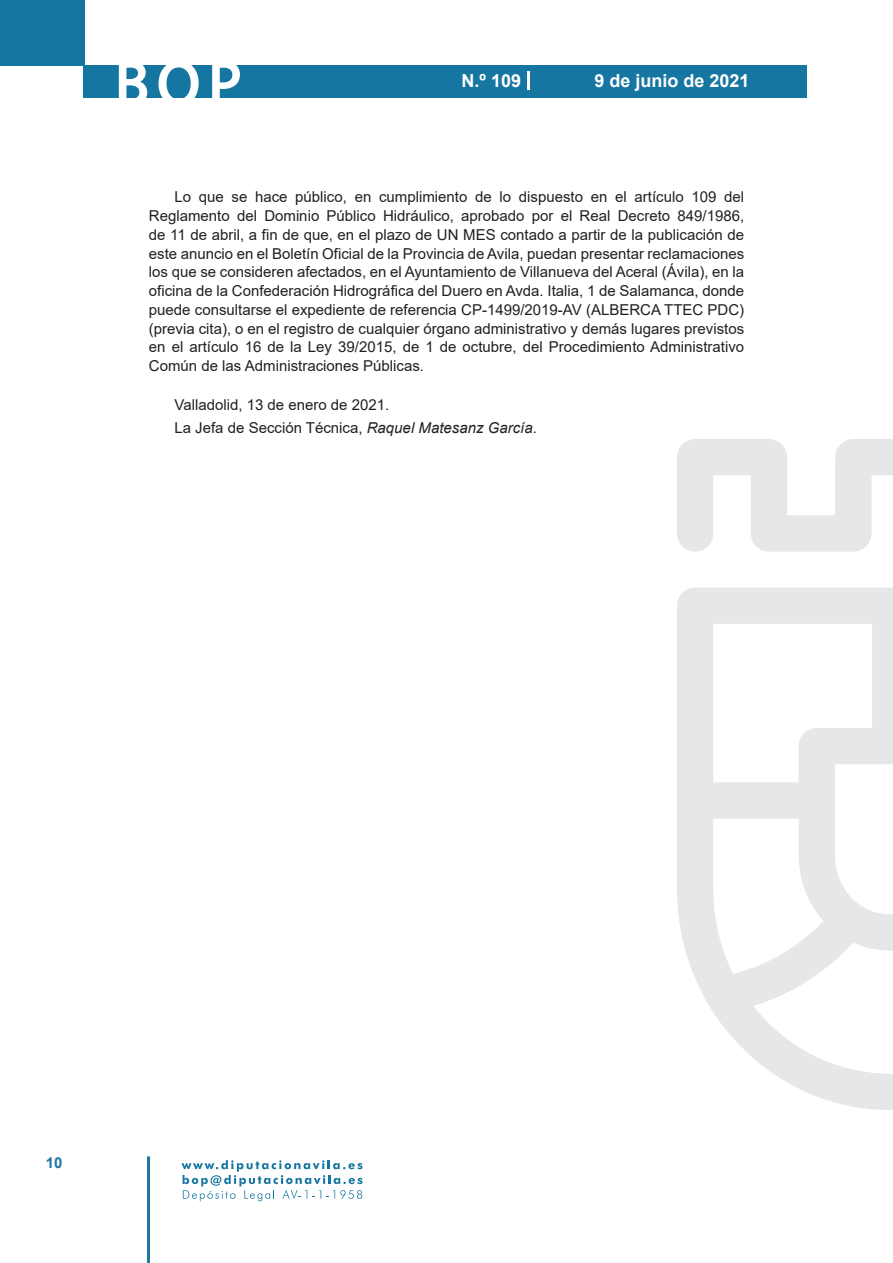
<style>
.page{position:relative;width:893px;height:1263px;background:#fff}
.page>*{position:absolute;margin:0;border:0;box-sizing:border-box;transform-origin:0 0}
.t1{font:500 61.5px "Avant Garde";color:#fff}
.t2{font:700 18px "Arial";color:#fff}
.t3{font:15px/18.8px "Arial";color:#231f20;text-align:justify}
.t4{font:700 15px "Arial";color:#1d76a4}
.s1{font-style:italic}
</style>
<div class="page">
<div style="left:0;top:0;width:85px;height:65px;background:#1676a2"></div>
<div style="left:84px;top:65px;width:723px;height:33px;background:#1676a2"></div>
<svg style="left:118px;top:65px;width:30px;height:33px"></svg>
<svg style="left:158px;top:65px;width:41px;height:33px"></svg>
<svg style="left:212px;top:65px;width:28px;height:33px"></svg>
<svg style="left:182px;top:1160px;width:181px;height:41px"></svg>
<hr style="left:147px;top:1156px;width:3px;height:107px;background:#1d76a4">
<svg style="left:528px;top:71px;width:2px;height:19px"></svg>
<svg style="left:677px;top:439px;width:216px;height:671px"></svg>
<h1 class="t1" style="left:115px;top:46px;width:128px">BOP</h1>
<p class="t2" style="left:462px;top:68px;width:61px">N.º 109</p>
<p class="t2" style="left:594px;top:68px;width:157px">9 de junio de 2021</p>
<p class="t3" style="left:149px;top:188px;width:597px;text-indent:26px">Lo que se hace público, en cumplimiento de lo dispuesto en el artículo 109 del Reglamento del Dominio Público Hidráulico, aprobado por el Real Decreto 849/1986, de 11 de abril, a fin de que, en el plazo de UN MES contado a partir de la publicación de este anuncio en el Boletín Oficial de la Provincia de Avila, puedan presentar reclamaciones los que se consideren afectados, en el Ayuntamiento de Villanueva del Aceral (Ávila), en la oficina de la Confederación Hidrográfica del Duero en Avda. Italia, 1 de Salamanca, donde puede consultarse el expediente de referencia CP-1499/2019-AV (ALBERCA TTEC PDC) (previa cita), o en el registro de cualquier órgano administrativo y demás lugares previstos en el artículo 16 de la Ley 39/2015, de 1 de octubre, del Procedimiento Administrativo Común de las Administraciones Públicas.</p>
<p class="t3" style="left:174px;top:394px;width:364px;line-height:22.2px">Valladolid, 13 de enero de 2021.<br>La Jefa de Sección Técnica, <span class="s1">Raquel Matesanz García</span>.</p>
<p class="t4" style="left:46px;top:1152px;width:18px">10</p>
</div>
